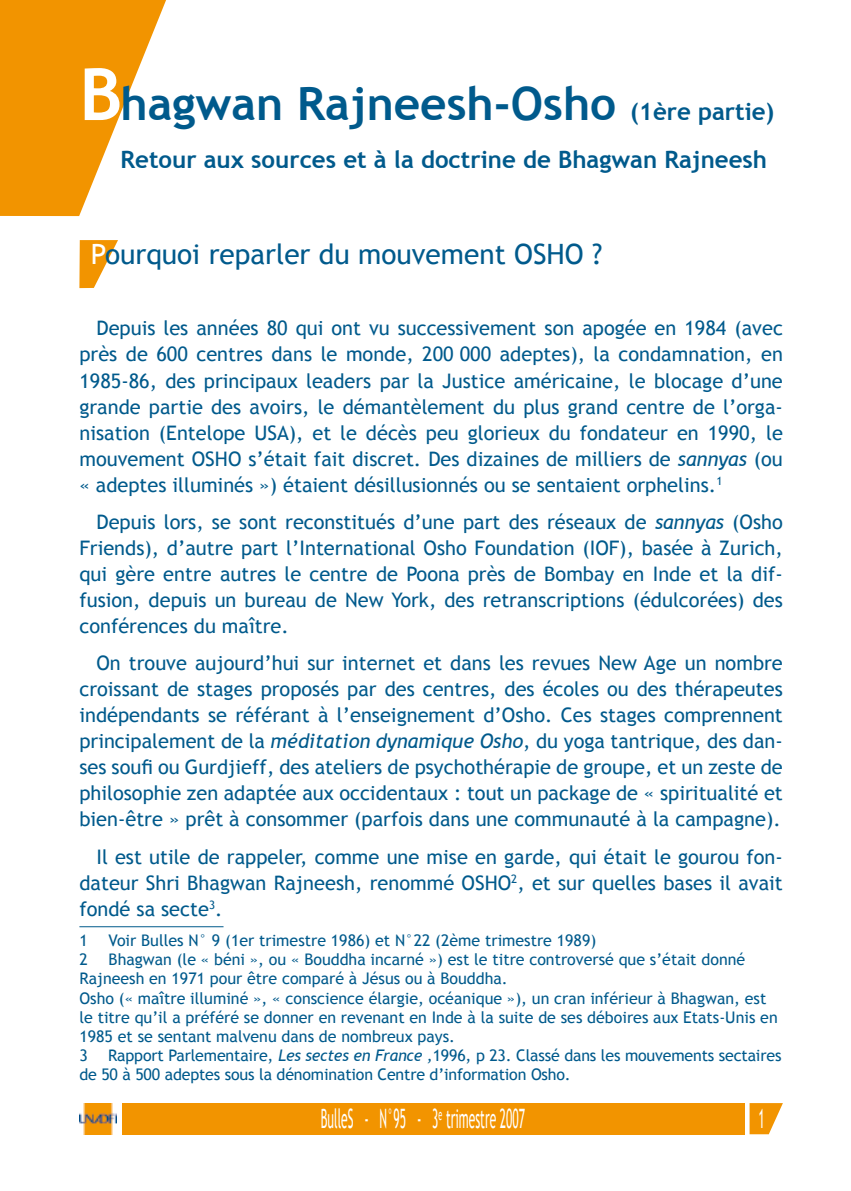
<style>
.page{position:relative;width:851px;height:1191px;background:#fff}
.page>*{position:absolute;margin:0;border:0;box-sizing:border-box;transform-origin:0 0}
.t1{font:700 46px "Trebuchet MS";color:#005a8c}
.t2{font:28px "Trebuchet MS";color:#005a8c}
.t3{font:26.8px "Trebuchet MS";color:#fff;scale:.45 1}
.t4{font:700 24px "Trebuchet MS";color:#005a8c}
.t5{font:20px/26px "Trebuchet MS";color:#005a8c;text-align:justify}
.t6{font:16px "Trebuchet MS";color:#005a8c}
.s1{font-size:72px;color:#fff}
.s2{font-size:24px}
.s3{color:#fff}
.s4{font-style:italic}
</style>
<div class="page">
<img style="left:79px;top:1103px;width:37px;height:31px">
<div style="left:122px;top:1103px;width:622px;height:31px;background:#f29400"></div>
<svg style="left:0;top:0;width:166px;height:216px;fill:#f29400"></svg>
<svg style="left:79px;top:240px;width:39px;height:48px"></svg>
<hr style="left:79px;top:926px;width:144px;height:1px;background:#005a8c">
<svg style="left:749px;top:1103px;width:33px;height:31px"></svg>
<h1 class="t1" style="left:79px;top:75px;width:696px"><span class="s1">B</span>hagwan Rajneesh-Osho <span class="s2">(1ère partie)</span></h1>
<p class="t4" style="left:120px;top:144px;width:648px">Retour aux sources et à la doctrine de Bhagwan Rajneesh</p>
<h2 class="t2" style="left:91px;top:238px;width:513px"><span class="s3">P</span>ourquoi reparler du mouvement OSHO ?</h2>
<p class="t5" style="left:79px;top:316px;width:705px;text-indent:17px">Depuis les années 80 qui ont vu successivement son apogée en 1 984 (avec près de 600 centres dans le monde, 200 000 adeptes), la condamnation, en 1 985-86, des principaux leaders par la Justice américaine, le blocage d’une grande partie des avoirs, le démantèlement du plus grand centre de l’orga&shy;nisation (Entelope USA), et le décès peu glorieux du fondateur en 1 990, le mouvement OSHO s’était fait discret. Des dizaines de milliers de <span class="s4">sannyas</span> (ou « adeptes illuminés ») étaient désillusionnés ou se sentaient orphelins.</p>
<p class="t5" style="left:79px;top:509px;width:704px;text-indent:17px">Depuis lors, se sont reconstitués d’une part des réseaux de <span class="s4">sannyas</span> (Osho Friends), d’autre part l’International Osho Foundation (IOF), basée à Zurich, qui gère entre autres le centre de Poona près de Bombay en Inde et la dif&shy;fusion, depuis un bureau de New York, des retranscriptions (édulcorées) des conférences du maître.</p>
<p class="t5" style="left:79px;top:650px;width:704px;text-indent:17px">On trouve aujourd’hui sur internet et dans les revues New Age un nombre croissant de stages proposés par des centres, des écoles ou des thérapeutes indépendants se référant à l’enseignement d’Osho. Ces stages comprennent principalement de la <span class="s4">méditation dynamique Osho</span>, du yoga tantrique, des dan&shy;ses soufi ou Gurdjieff, des ateliers de psychothérapie de groupe, et un zeste de philosophie zen adaptée aux occidentaux : tout un package de « spiritualité et bien-être » prêt à consommer (parfois dans une communauté à la campagne).</p>
<p class="t5" style="left:79px;top:844px;width:704px;text-indent:17px">Il est utile de rappeler, comme une mise en garde, qui était le gourou fon&shy;dateur Shri Bhagwan Rajneesh, renommé OSHO , et sur quelles bases il avait fondé sa secte .</p>
<p class="t6" style="left:109px;top:931px;width:489px">Voir Bulles N° 9 (1 er trimestre 1 986) et N°22 (2ème trimestre 1 989)</p>
<p class="t6" style="left:109px;top:950px;width:638px">Bhagwan (le « béni », ou « Bouddha incarné ») est le titre controversé que s’était donné</p>
<p class="t6" style="left:79px;top:969px;width:430px">Rajneesh en 1 971 pour être comparé à Jésus ou à Bouddha.</p>
<p class="t6" style="left:79px;top:988px;width:688px">Osho (« maître illuminé », « conscience élargie, océanique »), un cran inférieur à Bhagwan, est</p>
<p class="t6" style="left:79px;top:1007px;width:699px">le titre qu’il a préféré se donner en revenant en Inde à la suite de ses déboires aux Etats-Unis en</p>
<p class="t6" style="left:79px;top:1027px;width:377px">1 985 et se sentant malvenu dans de nombreux pays.</p>
<p class="t6" style="left:108px;top:1046px;width:674px">Rapport Parlementaire, <span class="s4">Les sectes en France ,</span>1 996, p 23. Classé dans les mouvements sectaires</p>
<p class="t6" style="left:79px;top:1065px;width:493px">de 50 à 500 adeptes sous la dénomination Centre d’information Osho.</p>
<h3 class="t3" style="left:321px;top:1103px;width:455px">BulleS - N°95 - 3<sup>e</sup> trimestre 2007</h3>
</div>
